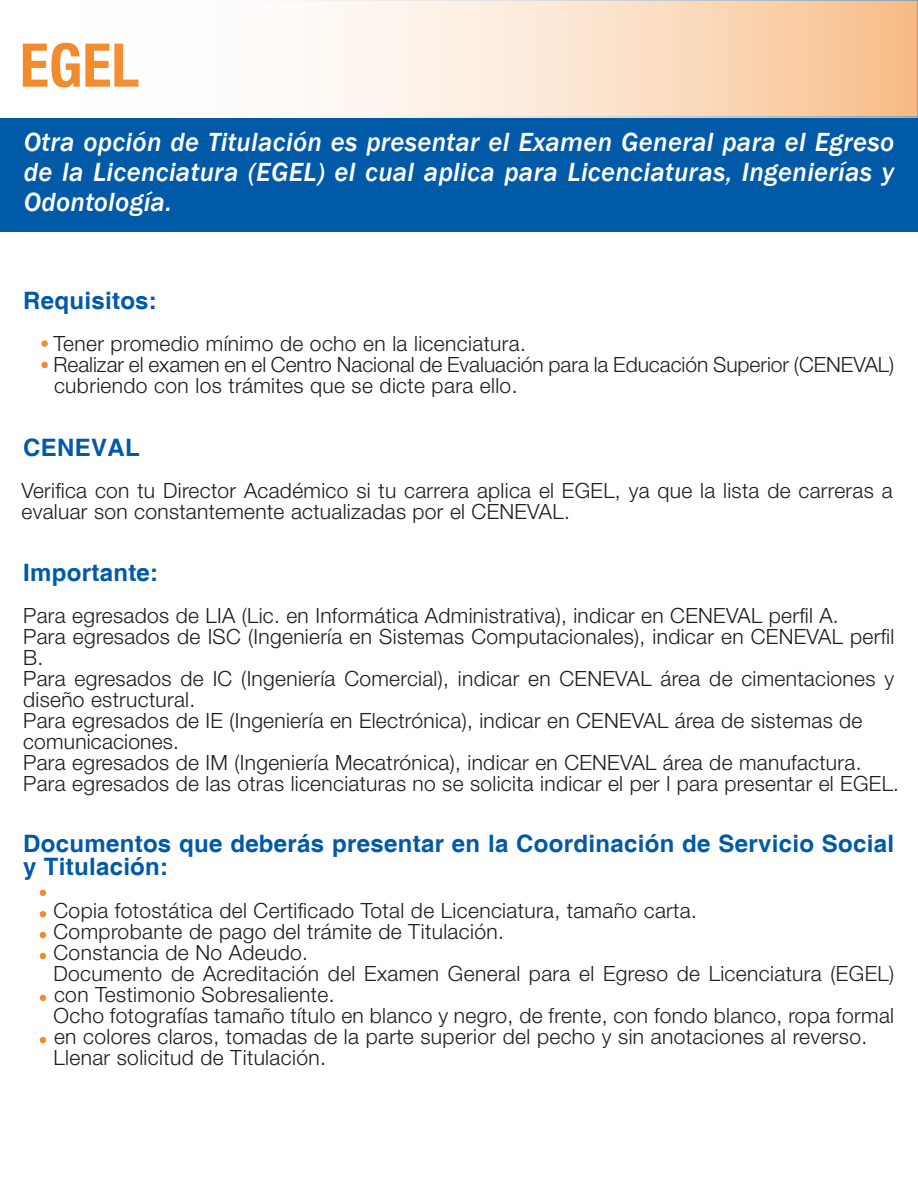
<style>
.page{position:relative;width:918px;height:1188px;background:#fff}
.page>*{position:absolute;margin:0;border:0;box-sizing:border-box;transform-origin:0 0}
.t1{font:700 condensed 60.3px "Helvetica Neue LT Pro";color:#f28b2d}
.t2{font:italic 500 27px/30px "Franklin Gothic";letter-spacing:.01em;color:#fff;text-align:justify}
.t3{font:700 24px/22.5px "Helvetica";letter-spacing:.015em;color:#005aa7}
.t4{font:300 21px/21px "Helvetica Neue LT Pro";letter-spacing:.015em;color:#1d1d1b}
</style>
<div class="page">
<div style="left:0;top:118px;width:918px;height:113px;background:#005aa7"></div>
<svg style="left:40px;top:890px;width:6px;height:6px"></svg>
<svg style="left:40px;top:911px;width:6px;height:6px"></svg>
<svg style="left:40px;top:932px;width:6px;height:6px"></svg>
<svg style="left:40px;top:953px;width:6px;height:6px"></svg>
<svg style="left:40px;top:995px;width:6px;height:6px"></svg>
<svg style="left:40px;top:1037px;width:6px;height:6px"></svg>
<div style="left:41px;top:340px;width:7px;height:7px;background:#f28b2d;border-radius:50%"></div>
<div style="left:41px;top:362px;width:7px;height:6px;background:#f28b2d;border-radius:50%"></div>
<svg style="left:311px;top:3px;width:604px;height:112px;background:#fbdfc6"></svg>
<div style="left:67px;top:0;width:851px;height:118px;border:2px solid #fff"></div>
<h1 class="t1" style="left:20px;top:29px;width:121px">EGEL</h1>
<p class="t2" style="left:24px;top:128px;width:872px">Otra opción de Titulación es presentar el Examen General para el Egreso de la Licenciatura (EGEL) el cual aplica para Licenciaturas, Ingenierías y Odontología.</p>
<p class="t3" style="left:23px;top:291px;width:135px">Requisitos:</p>
<p class="t4" style="left:54px;top:333px;width:842px">Tener promedio mínimo de ocho en la licenciatura.<br>Realizar el examen en el Centro Nacional de Evaluación para la Educación Superior (CENEVAL) cubriendo con los trámites que se dicte para ello.</p>
<p class="t3" style="left:23px;top:438px;width:118px">CENEVAL</p>
<p class="t4" style="left:21px;top:479px;width:873px">Verifica con tu Director Académico si tu carrera aplica el EGEL, ya que la lista de carreras a evaluar son constantemente actualizadas por el CENEVAL.</p>
<p class="t3" style="left:23px;top:562px;width:137px">Importante:</p>
<p class="t4" style="left:23px;top:604px;width:877px">Para egresados de LIA (Lic. en Informática Administrativa), indicar en CENEVAL perfil A.<br>Para egresados de ISC (Ingeniería en Sistemas Computacionales), indicar en CENEVAL perfil B.<br>Para egresados de IC (Ingeniería Comercial), indicar en CENEVAL área de cimentaciones y diseño estructural.<br>Para egresados de IE (Ingeniería en Electrónica), indicar en CENEVAL área de sistemas de comunicaciones.<br>Para egresados de IM (Ingeniería Mecatrónica), indicar en CENEVAL área de manufactura.<br>Para egresados de las otras licenciaturas no se solicita indicar el per l para presentar el EGEL.</p>
<p class="t3" style="left:23px;top:834px;width:872px">Documentos que deberás presentar en la Coordinación de Servicio Social y Titulación:</p>
<p class="t4" style="left:54px;top:900px;width:842px">Copia fotostática del Certificado Total de Licenciatura, tamaño carta.<br>Comprobante de pago del trámite de Titulación.<br>Constancia de No Adeudo.<br>Documento de Acreditación del Examen General para el Egreso de Licenciatura (EGEL) con Testimonio Sobresaliente.<br>Ocho fotografías tamaño título en blanco y negro, de frente, con fondo blanco, ropa formal en colores claros, tomadas de la parte superior del pecho y sin anotaciones al reverso.<br>Llenar solicitud de Titulación.</p>
</div>
